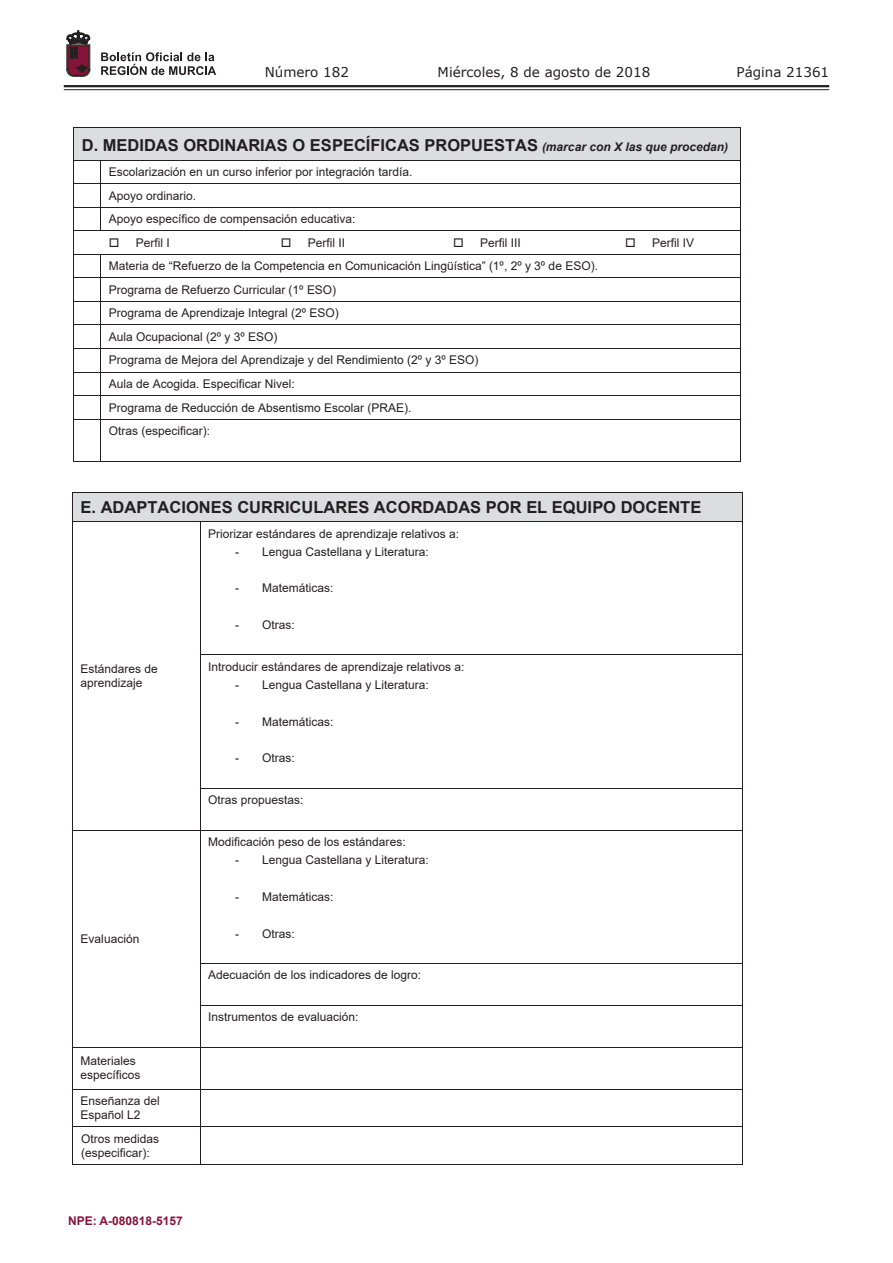
<style>
.page{position:relative;width:893px;height:1263px;background:#fff}
.page>*{position:absolute;margin:0;border:0;box-sizing:border-box;transform-origin:0 0}
.t1{font:700 16.5px "Arial";color:#231f20}
.t2{font:13.5px "Verdana";color:#231f20}
.t3{font:12px/23.5px "Arial";color:#231f20}
.t4{font:700 12px "Arial";color:#83143a}
.s1{font-style:italic;font-size:12px}
</style>
<div class="page">
<hr style="left:64px;top:85px;width:765px;height:2px;background:#231f20">
<hr style="left:64px;top:89px;width:765px;height:1px;background:#231f20">
<svg style="left:101px;top:52px;width:115px;height:23px"></svg>
<svg style="left:67px;top:31px;width:23px;height:45px"></svg>
<div style="left:74px;top:128px;width:666px;height:32px;background:#dcdddf"></div>
<hr style="left:73px;top:128px;width:668px;height:1px;background:#231f20">
<hr style="left:73px;top:128px;width:1px;height:32px;background:#231f20">
<hr style="left:740px;top:128px;width:1px;height:32px;background:#231f20">
<hr style="left:73px;top:160px;width:668px;height:1px;background:#231f20">
<hr style="left:73px;top:183px;width:668px;height:1px;background:#231f20">
<hr style="left:73px;top:207px;width:668px;height:1px;background:#231f20">
<svg style="left:100px;top:161px;width:1px;height:69px"></svg>
<hr style="left:73px;top:230px;width:668px;height:1px;background:#231f20">
<hr style="left:73px;top:254px;width:668px;height:1px;background:#231f20">
<hr style="left:73px;top:278px;width:668px;height:1px;background:#231f20">
<hr style="left:73px;top:301px;width:668px;height:1px;background:#231f20">
<hr style="left:73px;top:325px;width:668px;height:1px;background:#231f20">
<hr style="left:73px;top:348px;width:668px;height:1px;background:#231f20">
<hr style="left:73px;top:372px;width:668px;height:1px;background:#231f20">
<hr style="left:73px;top:395px;width:668px;height:1px;background:#231f20">
<svg style="left:73px;top:161px;width:1px;height:258px"></svg>
<svg style="left:100px;top:255px;width:1px;height:164px"></svg>
<svg style="left:740px;top:161px;width:1px;height:258px"></svg>
<hr style="left:73px;top:419px;width:668px;height:1px;background:#231f20">
<hr style="left:73px;top:420px;width:1px;height:41px;background:#231f20">
<svg style="left:73px;top:461px;width:27px;height:1px"></svg>
<hr style="left:100px;top:420px;width:1px;height:41px;background:#231f20">
<hr style="left:101px;top:461px;width:639px;height:1px;background:#231f20">
<hr style="left:740px;top:420px;width:1px;height:41px;background:#231f20">
<div style="left:73px;top:493px;width:669px;height:28px;background:#dcdddf"></div>
<hr style="left:72px;top:492px;width:670px;height:1px;background:#231f20">
<svg style="left:72px;top:493px;width:1px;height:28px"></svg>
<svg style="left:742px;top:492px;width:1px;height:29px"></svg>
<hr style="left:72px;top:521px;width:670px;height:1px;background:#231f20">
<hr style="left:72px;top:522px;width:1px;height:133px;background:#231f20">
<hr style="left:200px;top:522px;width:1px;height:133px;background:#231f20">
<hr style="left:742px;top:522px;width:1px;height:133px;background:#231f20">
<hr style="left:200px;top:655px;width:542px;height:1px;background:#231f20">
<hr style="left:72px;top:655px;width:1px;height:133px;background:#231f20">
<hr style="left:200px;top:655px;width:1px;height:133px;background:#231f20">
<hr style="left:742px;top:655px;width:1px;height:133px;background:#231f20">
<hr style="left:200px;top:788px;width:542px;height:1px;background:#231f20">
<hr style="left:72px;top:789px;width:1px;height:41px;background:#231f20">
<hr style="left:200px;top:789px;width:1px;height:41px;background:#231f20">
<hr style="left:742px;top:789px;width:1px;height:41px;background:#231f20">
<hr style="left:72px;top:830px;width:670px;height:1px;background:#231f20">
<hr style="left:72px;top:830px;width:1px;height:133px;background:#231f20">
<hr style="left:200px;top:830px;width:1px;height:133px;background:#231f20">
<hr style="left:742px;top:830px;width:1px;height:133px;background:#231f20">
<hr style="left:200px;top:963px;width:542px;height:1px;background:#231f20">
<hr style="left:72px;top:964px;width:1px;height:41px;background:#231f20">
<hr style="left:200px;top:964px;width:1px;height:41px;background:#231f20">
<hr style="left:742px;top:964px;width:1px;height:41px;background:#231f20">
<hr style="left:200px;top:1005px;width:542px;height:1px;background:#231f20">
<hr style="left:72px;top:1006px;width:1px;height:41px;background:#231f20">
<hr style="left:200px;top:1006px;width:1px;height:41px;background:#231f20">
<hr style="left:742px;top:1006px;width:1px;height:41px;background:#231f20">
<hr style="left:72px;top:1047px;width:670px;height:1px;background:#231f20">
<hr style="left:72px;top:1047px;width:1px;height:42px;background:#231f20">
<hr style="left:200px;top:1047px;width:1px;height:42px;background:#231f20">
<hr style="left:742px;top:1047px;width:1px;height:42px;background:#231f20">
<hr style="left:72px;top:1089px;width:670px;height:1px;background:#231f20">
<hr style="left:72px;top:1089px;width:1px;height:38px;background:#231f20">
<hr style="left:200px;top:1089px;width:1px;height:38px;background:#231f20">
<hr style="left:742px;top:1089px;width:1px;height:38px;background:#231f20">
<hr style="left:73px;top:1126px;width:670px;height:1px;background:#231f20">
<hr style="left:73px;top:1127px;width:1px;height:37px;background:#231f20">
<hr style="left:73px;top:1164px;width:127px;height:1px;background:#231f20">
<hr style="left:200px;top:1127px;width:1px;height:37px;background:#231f20">
<hr style="left:201px;top:1164px;width:541px;height:1px;background:#231f20">
<hr style="left:742px;top:1127px;width:1px;height:37px;background:#231f20">
<p class="t2" style="left:265px;top:62px;width:86px">Número 182</p>
<p class="t2" style="left:438px;top:62px;width:214px">Miércoles, 8 de agosto de 2018</p>
<p class="t2" style="left:736px;top:62px;width:94px">Página 21361</p>
<h1 class="t1" style="left:82px;top:133px;width:648px">D. MEDIDAS ORDINARIAS O ESPECÍFICAS PROPUESTAS <span class="s1">(marcar con X las que procedan)</span></h1>
<p class="t3" style="left:109px;top:160px;width:305px">Escolarización en un curso inferior por integración tardía.<br>Apoyo ordinario.<br>Apoyo específico de compensación educativa:</p>
<p class="t3" style="left:109px;top:231px;width:63px">□ Perfil I</p>
<p class="t3" style="left:281px;top:231px;width:66px">□ Perfil II</p>
<p class="t3" style="left:453px;top:231px;width:69px">□ Perfil III</p>
<p class="t3" style="left:625px;top:231px;width:71px">□ Perfil IV</p>
<p class="t3" style="left:109px;top:254px;width:491px">Materia de “Refuerzo de la Competencia en Comunicación Lingüística” (1º, 2º y 3º de ESO).<br>Programa de Refuerzo Curricular (1º ESO)<br>Programa de Aprendizaje Integral (2º ESO)<br>Aula Ocupacional (2º y 3º ESO)<br>Programa de Mejora del Aprendizaje y del Rendimiento (2º y 3º ESO)<br>Aula de Acogida. Especificar Nivel:<br>Programa de Reducción de Absentismo Escolar (PRAE).<br>Otras (especificar):</p>
<h1 class="t1" style="left:81px;top:496px;width:622px">E. ADAPTACIONES CURRICULARES ACORDADAS POR EL EQUIPO DOCENTE</h1>
<p class="t3" style="left:81px;top:662px;width:79px;line-height:13.8px">Estándares de aprendizaje</p>
<p class="t3" style="left:81px;top:927px;width:60px">Evaluación</p>
<p class="t3" style="left:81px;top:1054px;width:61px;line-height:13.8px">Materiales específicos</p>
<p class="t3" style="left:81px;top:1094px;width:81px;line-height:13.8px">Enseñanza del<br>Español L2</p>
<p class="t3" style="left:81px;top:1132px;width:79px;line-height:13.8px">Otros medidas (especificar):</p>
<p class="t4" style="left:68px;top:1212px;width:116px">NPE: A-080818-5157</p>
<p class="t3" style="left:208px;top:521px;width:252px">Priorizar estándares de aprendizaje relativos a:</p>
<p class="t3" style="left:235px;top:540px;width:195px">- Lengua Castellana y Literatura:</p>
<p class="t3" style="left:235px;top:576px;width:100px">- Matemáticas:</p>
<p class="t3" style="left:235px;top:613px;width:61px">- Otras:</p>
<p class="t3" style="left:208px;top:655px;width:258px">Introducir estándares de aprendizaje relativos a:</p>
<p class="t3" style="left:235px;top:673px;width:195px">- Lengua Castellana y Literatura:</p>
<p class="t3" style="left:235px;top:710px;width:100px">- Matemáticas:</p>
<p class="t3" style="left:235px;top:746px;width:61px">- Otras:</p>
<p class="t3" style="left:208px;top:788px;width:97px">Otras propuestas:</p>
<p class="t3" style="left:208px;top:830px;width:199px">Modificación peso de los estándares:</p>
<p class="t3" style="left:235px;top:848px;width:195px">- Lengua Castellana y Literatura:</p>
<p class="t3" style="left:235px;top:885px;width:100px">- Matemáticas:</p>
<p class="t3" style="left:235px;top:921px;width:61px">- Otras:</p>
<p class="t3" style="left:208px;top:963px;width:214px">Adecuación de los indicadores de logro:</p>
<p class="t3" style="left:208px;top:1005px;width:152px">Instrumentos de evaluación:</p>
</div>
